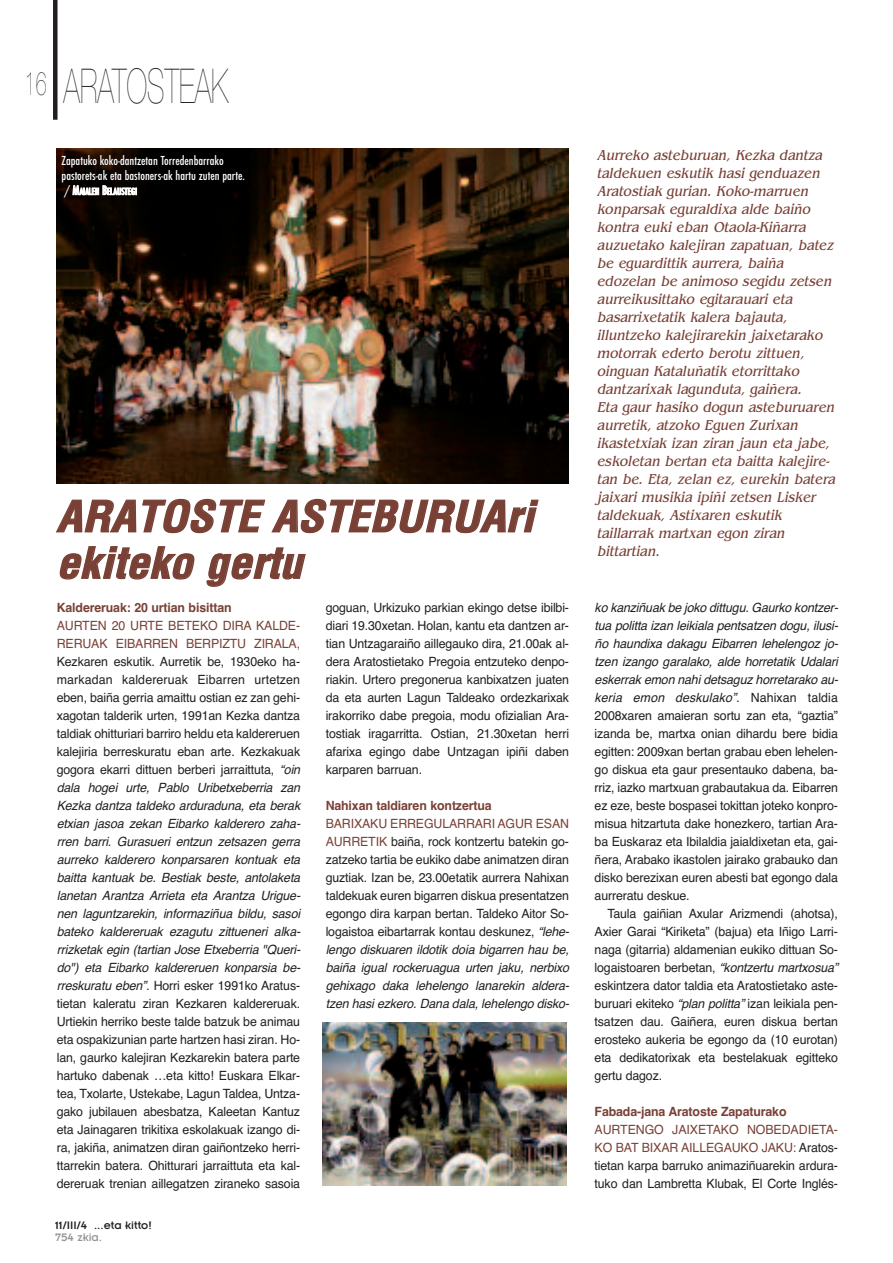
<style>
.page{position:relative;width:893px;height:1263px;background:#fff}
.page>*{position:absolute;margin:0;border:0;box-sizing:border-box;transform-origin:0 0}
.t1{font:200 48px "Helvetica Neue";color:#231f20;scale:.6 1}
.t2{font:italic 700 condensed 42px/46.5px "Helvetica";color:#794136;scale:1.1 1}
.t3{font:italic 15px/18px "Benguiat";color:#794136;scale:.9 1}
.t4{font:12.75px/18px "Helvetica";letter-spacing:-.01em;color:#231f20;text-align:justify}
.t5{font:700 12.75px "Helvetica";letter-spacing:-.01em;color:#794136}
.t6{font:12.75px/18px "Helvetica";letter-spacing:-.01em;color:#794136}
.t7{font:500 condensed 12px/15px "Futura";color:#fff}
.t8{font:12px "Insignia";color:#231f20}
.t9{font:12px "Insignia";color:#939598}
.t10{font:500 condensed 9px "Futura";color:#fff}
.s1{font-size:12px}
.s2{font-style:italic}
.s3{color:#794136}
</style>
<div class="page">
<img style="left:56px;top:149px;width:513px;height:334px">
<div style="left:53px;top:0;width:5px;height:120px;background:#231f20"></div>
<img style="left:322px;top:1023px;width:245px;height:162px">
<h1 class="t1" style="left:25px;top:59px;width:340px"><sup>16</sup> ARATOSTEAK</h1>
<p class="t7" style="left:62px;top:153px;width:185px">Zapatuko koko-dantzetan Torredenbarrako pastorets-ak eta bastoners-ak hartu zuten parte.</p>
<p class="t10" style="left:64px;top:186px;width:74px"><span class="s1">/ M</span>AIALEN <span class="s1">B</span>ELAUSTEGI</p>
<h2 class="t2" style="left:56px;top:494px;width:442px">ARATOSTE ASTEBURUAri ekiteko gertu</h2>
<p class="t5" style="left:57px;top:600px;width:176px">Kaldereruak: 20 urtian bisittan</p>
<p class="t6" style="left:57px;top:617px;width:245px">AURTEN 20 URTE BETEKO DIRA KALDE-<br>RERUAK EIBARREN BERPIZTU ZIRALA,</p>
<p class="t4" style="left:57px;top:653px;width:245px">Kezkaren eskutik. Aurretik be, 1930eko ha&shy;markadan kaldereruak Eibarren urtetzen eben, baiña gerria amaittu ostian ez zan gehi&shy;xagotan talderik urten, 1991an Kezka dantza taldiak ohitturiari barriro heldu eta kaldereruen kalejiria berreskuratu eban arte. Kezkakuak gogora ekarri dittuen berberi jarraittuta, <span class="s2">“oin dala hogei urte, Pablo Uribetxeberria zan Kezka dantza taldeko arduraduna, eta berak etxian jasoa zekan Eibarko kalderero zaha&shy;rren barri. Gurasueri entzun zetsazen gerra aurreko kalderero konparsaren kontuak eta baitta kantuak be. Bestiak beste, antolaketa lanetan Arantza Arrieta eta Arantza Urigue&shy;nen laguntzarekin, informaziñua bildu, sasoi bateko kaldereruak ezagutu zittueneri alka&shy;rrizketak egin (tartian Jose Etxeberria "Queri&shy;do") eta Eibarko kaldereruen konparsia be&shy;rreskuratu eben”.</span> Horri esker 1991ko Aratus&shy;tietan kaleratu ziran Kezkaren kaldereruak.<br>Urtiekin herriko beste talde batzuk be animau eta ospakizunian parte hartzen hasi ziran. Ho&shy;lan, gaurko kalejiran Kezkarekin batera parte hartuko dabenak …eta kitto! Euskara Elkar&shy;tea, Txolarte, Ustekabe, Lagun Taldea, Untza&shy;gako jubilauen abesbatza, Kaleetan Kantuz eta Jainagaren trikitixa eskolakuak izango di&shy;ra, jakiña, animatzen diran gaiñontzeko herri&shy;ttarrekin batera. Ohitturari jarraittuta eta kal&shy;dereruak trenian aillegatzen ziraneko sasoia</p>
<p class="t8" style="left:55px;top:1222px;width:98px">11/III/4 ...eta kitto!</p>
<p class="t9" style="left:55px;top:1234px;width:48px">754 zkia.</p>
<p class="t4" style="left:326px;top:599px;width:245px">goguan, Urkizuko parkian ekingo detse ibilbi&shy;diari 19.30xetan. Holan, kantu eta dantzen ar&shy;tian Untzagaraiño aillegauko dira, 21.00ak al&shy;dera Aratostietako Pregoia entzuteko denpo&shy;riakin. Urtero pregonerua kanbixatzen juaten da eta aurten Lagun Taldeako ordezkarixak irakorriko dabe pregoia, modu ofizialian Ara&shy;tostiak iragarritta. Ostian, 21.30xetan herri afarixa egingo dabe Untzagan ipiñi daben karparen barruan.</p>
<p class="t5" style="left:326px;top:798px;width:167px">Nahixan taldiaren kontzertua</p>
<p class="t4" style="left:326px;top:815px;width:245px"><span class="s3">BARIXAKU ERREGULARRARI AGUR ESAN AURRETIK</span> baiña, rock kontzertu batekin go&shy;zatzeko tartia be eukiko dabe animatzen diran guztiak. Izan be, 23.00etatik aurrera Nahixan taldekuak euren bigarren diskua presentatzen egongo dira karpan bertan. Taldeko Aitor So&shy;logaistoa eibartarrak kontau deskunez, <span class="s2">“lehe&shy;lengo diskuaren ildotik doia bigarren hau be, baiña igual rockeruagua urten jaku, nerbixo gehixago daka lehelengo lanarekin aldera&shy;tzen hasi ezkero. Dana dala, lehelengo disko-</span></p>
<p class="t3" style="left:597px;top:146px;width:269px">Aurreko asteburuan, Kezka dantza taldekuen eskutik hasi genduazen Aratostiak gurian. Koko-marruen konparsak eguraldixa alde baiño kontra euki eban Otaola-Kiñarra auzuetako kalejiran zapatuan, batez be eguardittik aurrera, baiña edozelan be animoso segidu zetsen aurreikusittako egitarauari eta basarrixetatik kalera bajauta, illuntzeko kalejirarekin jaixetarako motorrak ederto berotu zittuen, oinguan Kataluñatik etorrittako dantzarixak lagunduta, gaiñera.<br>Eta gaur hasiko dogun asteburuaren aurretik, atzoko Eguen Zurixan ikastetxiak izan ziran jaun eta jabe, eskoletan bertan eta baitta kalejire&shy;tan be. Eta, zelan ez, eurekin batera jaixari musikia ipiñi zetsen Lisker taldekuak, Astixaren eskutik taillarrak martxan egon ziran bittartian.</p>
<p class="t4" style="left:595px;top:599px;width:245px"><span class="s2">ko kanziñuak be joko dittugu. Gaurko kontzer&shy;tua politta izan leikiala pentsatzen dogu, ilusi&shy;ño haundixa dakagu Eibarren lehelengoz jo&shy;tzen izango garalako, alde horretatik Udalari eskerrak emon nahi detsaguz horretarako au&shy;keria emon deskulako”.</span> Nahixan taldia 2008xaren amaieran sortu zan eta, “gaztia” izanda be, martxa onian dihardu bere bidia egitten: 2009xan bertan grabau eben lehelen&shy;go diskua eta gaur presentauko dabena, ba&shy;rriz, iazko martxuan grabautakua da. Eibarren ez eze, beste bospasei tokittan joteko konpro&shy;misua hitzartuta dake honezkero, tartian Ara&shy;ba Euskaraz eta Ibilaldia jaialdixetan eta, gai&shy;ñera, Arabako ikastolen jairako grabauko dan disko berezixan euren abesti bat egongo dala aurreratu deskue.</p>
<p class="t4" style="left:595px;top:905px;width:245px;text-indent:13px">Taula gaiñian Axular Arizmendi (ahotsa), Axier Garai “Kiriketa” (bajua) eta Iñigo Larri&shy;naga (gitarria) aldamenian eukiko dittuan So&shy;logaistoaren berbetan, <span class="s2">“kontzertu martxosua” </span>eskintzera dator taldia eta Aratostietako aste&shy;buruari ekiteko <span class="s2">“plan politta”</span> izan leikiala pen&shy;tsatzen dau. Gaiñera, euren diskua bertan erosteko aukeria be egongo da (10 eurotan) eta dedikatorixak eta bestelakuak egitteko gertu dagoz.</p>
<p class="t5" style="left:595px;top:1104px;width:193px">Fabada-jana Aratoste Zapaturako</p>
<p class="t4" style="left:595px;top:1121px;width:245px"><span class="s3">AURTENGO JAIXETAKO NOBEDADIETA-KO BAT BIXAR AILLEGAUKO JAKU:</span> Aratos&shy;tietan karpa barruko animaziñuarekin ardura&shy;tuko dan Lambretta Klubak, El Corte Inglés-</p>
</div>
